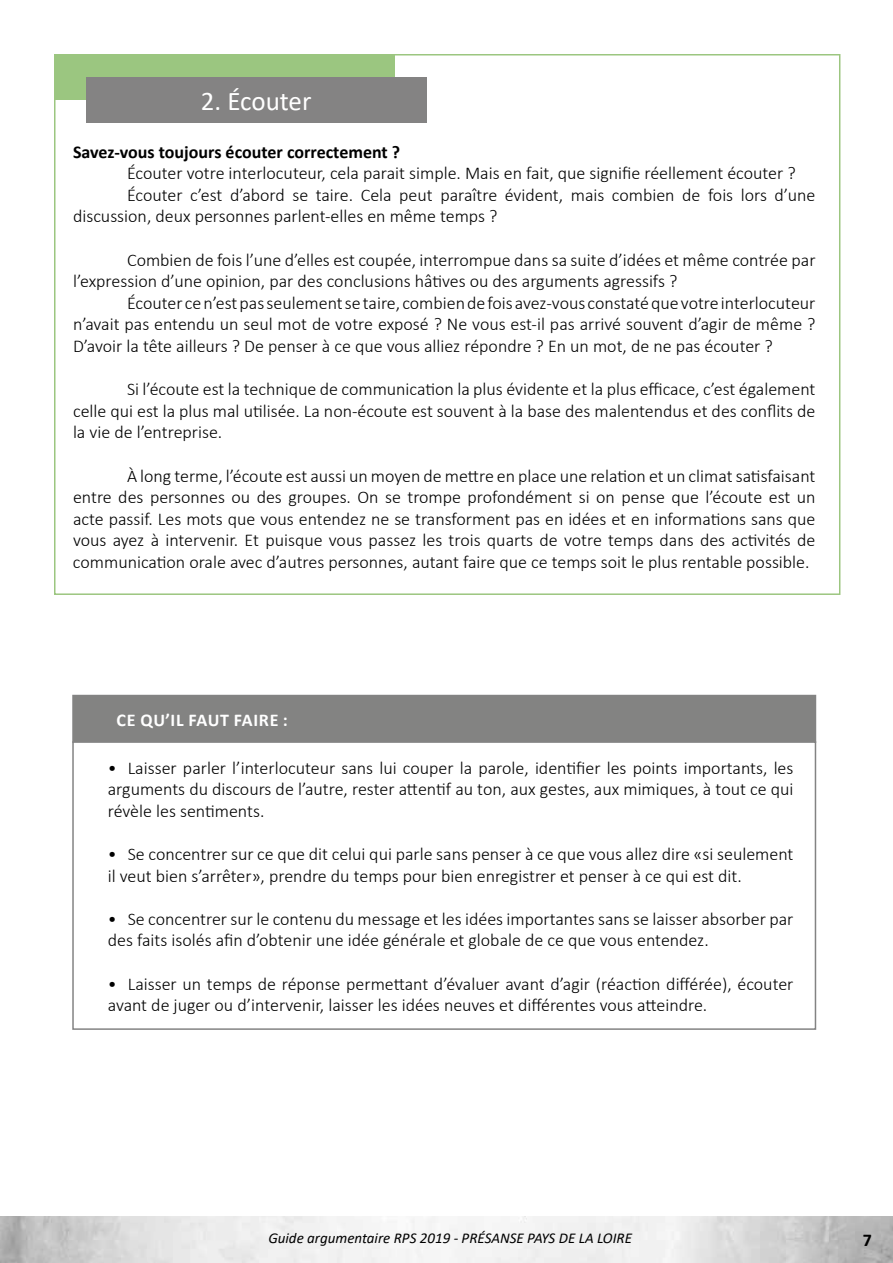
<style>
.page{position:relative;width:893px;height:1263px;background:#fff}
.page>*{position:absolute;margin:0;border:0;box-sizing:border-box;transform-origin:0 0}
.t1{font:27px "Calibri";letter-spacing:-.005em;color:#fff}
.t2{font:300 18px/21.6px "Calibri";color:#000}
.t3{font:700 18px "Calibri";color:#000}
.t4{font:700 18px "Calibri";letter-spacing:.04em;color:#fff}
.t5{font:italic 15px "Calibri";color:#000}
</style>
<div class="page">
<div style="left:54px;top:54px;width:341px;height:46px;background:#9bc680"></div>
<div style="left:86px;top:77px;width:341px;height:46px;background:#848383"></div>
<div style="left:73px;top:695px;width:742px;height:47px;background:#838382"></div>
<div style="left:72px;top:741px;width:744px;height:289px;border:2px solid #838383"></div>
<h1 class="t1" style="left:201px;top:82px;width:112px">2. Écouter</h1>
<p class="t3" style="left:73px;top:139px;width:329px">Savez-vous toujours écouter correctement ?</p>
<p class="t2" style="left:127px;top:162px;width:670px">Écouter votre interlocuteur, cela parait simple. Mais en fait, que signifie réellement écouter ?</p>
<p class="t2" style="left:127px;top:184px;width:690px">Écouter c’est d’abord se taire. Cela peut paraître évident, mais combien de fois lors d’une</p>
<p class="t2" style="left:73px;top:205px;width:426px">discussion, deux personnes parlent-elles en même temps ?</p>
<p class="t2" style="left:73px;top:249px;width:744px;text-indent:54px">Combien de fois l’une d’elles est coupée, interrompue dans sa suite d’idées et même contrée par l’expression d’une opinion, par des conclusions hâtives ou des arguments agressifs ?</p>
<p class="t2" style="left:73px;top:292px;width:744px;text-align:justify;text-indent:54px">Écouter cen’estpasseulementsetaire, combiendefoisavez-vous constatéquevotreinterlocuteur n’avait pas entendu un seul mot de votre exposé ? Ne vous est-il pas arrivé souvent d’agir de même ?<br>D’avoir la tête ailleurs ? De penser à ce que vous alliez répondre ? En un mot, de ne pas écouter ?</p>
<p class="t2" style="left:73px;top:378px;width:744px;text-align:justify;text-indent:54px">Si l’écoute est la technique de communication la plus évidente et la plus efficace, c’est également celle qui est la plus mal utilisée. La non-écoute est souvent à la base des malentendus et des conflits de la vie de l’entreprise.</p>
<p class="t2" style="left:73px;top:465px;width:744px;text-align:justify;text-indent:54px">À long terme, l’écoute est aussi un moyen de mettre en place une relation et un climat satisfaisant entre des personnes ou des groupes. On se trompe profondément si on pense que l’écoute est un acte passif. Les mots que vous entendez ne se transforment pas en idées et en informations sans que vous ayez à intervenir. Et puisque vous passez les trois quarts de votre temps dans des activités de communication orale avec d’autres personnes, autant faire que ce temps soit le plus rentable possible.</p>
<p class="t4" style="left:117px;top:707px;width:173px">CE QU’IL FAUT FAIRE :</p>
<p class="t2" style="left:108px;top:756px;width:687px;text-align:justify">• Laisser parler l’interlocuteur sans lui couper la parole, identifier les points importants, les arguments du discours de l’autre, rester attentif au ton, aux gestes, aux mimiques, à tout ce qui révèle les sentiments.</p>
<p class="t2" style="left:108px;top:843px;width:687px">• Se concentrer sur ce que dit celui qui parle sans penser à ce que vous allez dire «si seulement il veut bien s’arrêter», prendre du temps pour bien enregistrer et penser à ce qui est dit.</p>
<p class="t2" style="left:108px;top:908px;width:687px">• Se concentrer sur le contenu du message et les idées importantes sans se laisser absorber par des faits isolés afin d’obtenir une idée générale et globale de ce que vous entendez.</p>
<p class="t2" style="left:108px;top:972px;width:687px">• Laisser un temps de réponse permettant d’évaluer avant d’agir (réaction différée), écouter avant de juger ou d’intervenir, laisser les idées neuves et différentes vous atteindre.</p>
<p class="t5" style="left:268px;top:1227px;width:365px">Guide argumentaire RPS 2019 - PRÉSANSE PAYS DE LA LOIRE</p>
<p class="t3" style="left:863px;top:1227px;width:11px">7</p>
</div>
